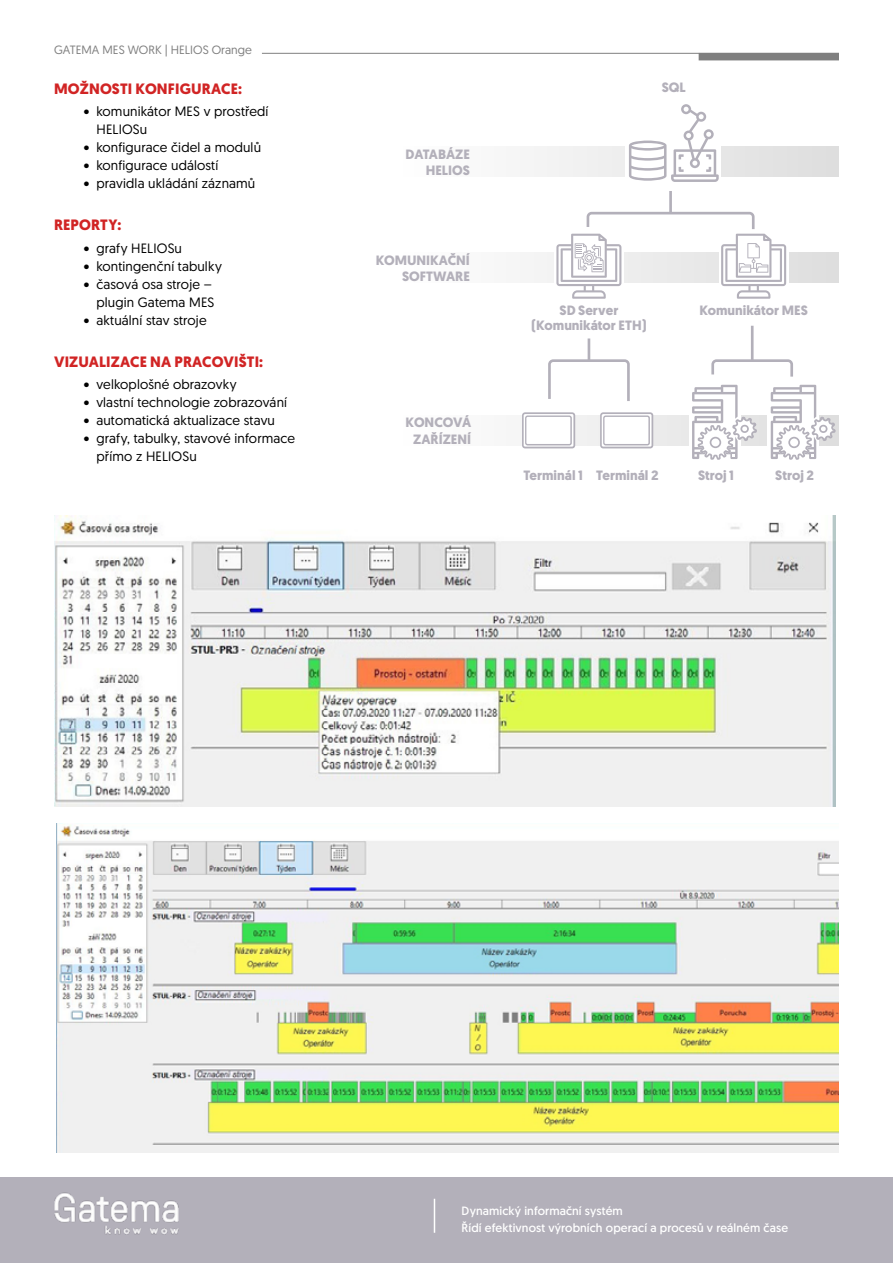
<style>
.page{position:relative;width:893px;height:1263px;background:#fff}
.page>*{position:absolute;margin:0;border:0;box-sizing:border-box;transform-origin:0 0}
.t1{font:700 15px "Geomanist";letter-spacing:.01em;color:#d12424}
.t2{font:13.5px/18px "Geomanist";letter-spacing:.01em;color:#000}
.t3{font:700 13.5px/16.2px "Geomanist";color:#b3b0ba;text-align:center}
.t4{font:12px/16.5px "Geomanist";letter-spacing:.01em;color:#fff}
.t5{font:12px "Geomanist";color:#7f7f7f}
</style>
<div class="page">
<svg style="left:653px;top:415px;width:186px;height:31px;background:#e7e7e7"></svg>
<svg style="left:534px;top:252px;width:305px;height:30px;fill:#e0e0e0"></svg>
<svg style="left:534px;top:146px;width:305px;height:30px;fill:#e5e5e5"></svg>
<div style="left:625px;top:141px;width:96px;height:45px;background:#fff"></div>
<div style="left:554px;top:241px;width:70px;height:46px;background:#fff"></div>
<svg style="left:786px;top:247px;width:2px;height:36px"></svg>
<div style="left:689px;top:408px;width:51px;height:45px;background:#fff"></div>
<div style="left:767px;top:408px;width:52px;height:45px;background:linear-gradient(to bottom,#fff,#fff)"></div>
<div style="left:699px;top:53px;width:140px;height:7px;background:#7f7f7f"></div>
<hr style="left:262px;top:53px;width:577px;height:1px;background:#7f7f7f">
<div style="left:0;top:1178px;width:893px;height:85px;background:#b3b0ba"></div>
<hr style="left:434px;top:1199px;width:1px;height:34px;background:#fff">
<img style="left:54px;top:1192px;width:125px;height:43px">
<img style="left:54px;top:516px;width:781px;height:290px">
<img style="left:57px;top:824px;width:782px;height:328px">
<svg style="left:629px;top:104px;width:90px;height:78px"></svg>
<hr style="left:669px;top:191px;width:3px;height:22px;background:#b3b0ba">
<svg style="left:556px;top:210px;width:230px;height:89px"></svg>
<hr style="left:588px;top:338px;width:2px;height:22px;background:#b3b0ba">
<hr style="left:751px;top:326px;width:3px;height:34px;background:#b3b0ba">
<svg style="left:711px;top:358px;width:82px;height:19px"></svg>
<svg style="left:771px;top:385px;width:65px;height:75px"></svg>
<svg style="left:692px;top:385px;width:65px;height:75px"></svg>
<svg style="left:522px;top:358px;width:131px;height:91px"></svg>
<p class="t5" style="left:54px;top:42px;width:199px">GATEMA MES WORK | HELIOS Orange</p>
<p class="t1" style="left:54px;top:78px;width:189px">MOŽNOSTI KONFIGURACE:</p>
<p class="t2" style="left:97px;top:102px;width:173px;text-indent:-13px">• komunikátor MES v prostředí<br>HELIOSu</p>
<p class="t2" style="left:84px;top:138px;width:179px">• konfigurace čidel a modulů</p>
<p class="t2" style="left:84px;top:156px;width:136px">• konfigurace událostí</p>
<p class="t2" style="left:84px;top:174px;width:173px">• pravidla ukládání záznamů</p>
<p class="t1" style="left:54px;top:215px;width:69px">REPORTY:</p>
<p class="t2" style="left:84px;top:238px;width:100px">• grafy HELIOSu</p>
<p class="t2" style="left:84px;top:256px;width:140px">• kontingenční tabulky</p>
<p class="t2" style="left:84px;top:274px;width:132px;text-align:right">• časová osa stroje – plugin Gatema MES</p>
<p class="t2" style="left:84px;top:310px;width:124px">• aktuální stav stroje</p>
<p class="t1" style="left:54px;top:352px;width:211px">VIZUALIZACE NA PRACOVIŠTI:</p>
<p class="t2" style="left:84px;top:375px;width:154px">• velkoplošné obrazovky</p>
<p class="t2" style="left:84px;top:393px;width:205px">• vlastní technologie zobrazování</p>
<p class="t2" style="left:84px;top:411px;width:193px">• automatická aktualizace stavu</p>
<p class="t2" style="left:97px;top:429px;width:200px;text-indent:-13px">• grafy, tabulky, stavové informace přímo z HELIOSu</p>
<p class="t3" style="left:406px;top:146px;width:66px;text-align:right">DATABÁZE<br>HELIOS</p>
<p class="t3" style="left:376px;top:252px;width:96px;text-align:right">KOMUNIKAČNÍ<br>SOFTWARE</p>
<p class="t3" style="left:406px;top:414px;width:67px">KONCOVÁ<br>ZAŘÍZENÍ</p>
<p class="t3" style="left:662px;top:80px;width:25px">SQL</p>
<p class="t3" style="left:531px;top:302px;width:116px;line-height:15px">SD Server (Komunikátor ETH)</p>
<p class="t3" style="left:699px;top:302px;width:110px">Komunikátor MES</p>
<p class="t3" style="left:523px;top:468px;width:137px">Terminál 1 Terminál 2</p>
<p class="t3" style="left:698px;top:468px;width:38px">Stroj 1</p>
<p class="t3" style="left:775px;top:468px;width:40px">Stroj 2</p>
<p class="t4" style="left:462px;top:1202px;width:328px">Dynamický informační systém<br>Řídí efektivnost výrobních operací a procesů v reálném čase</p>
</div>
